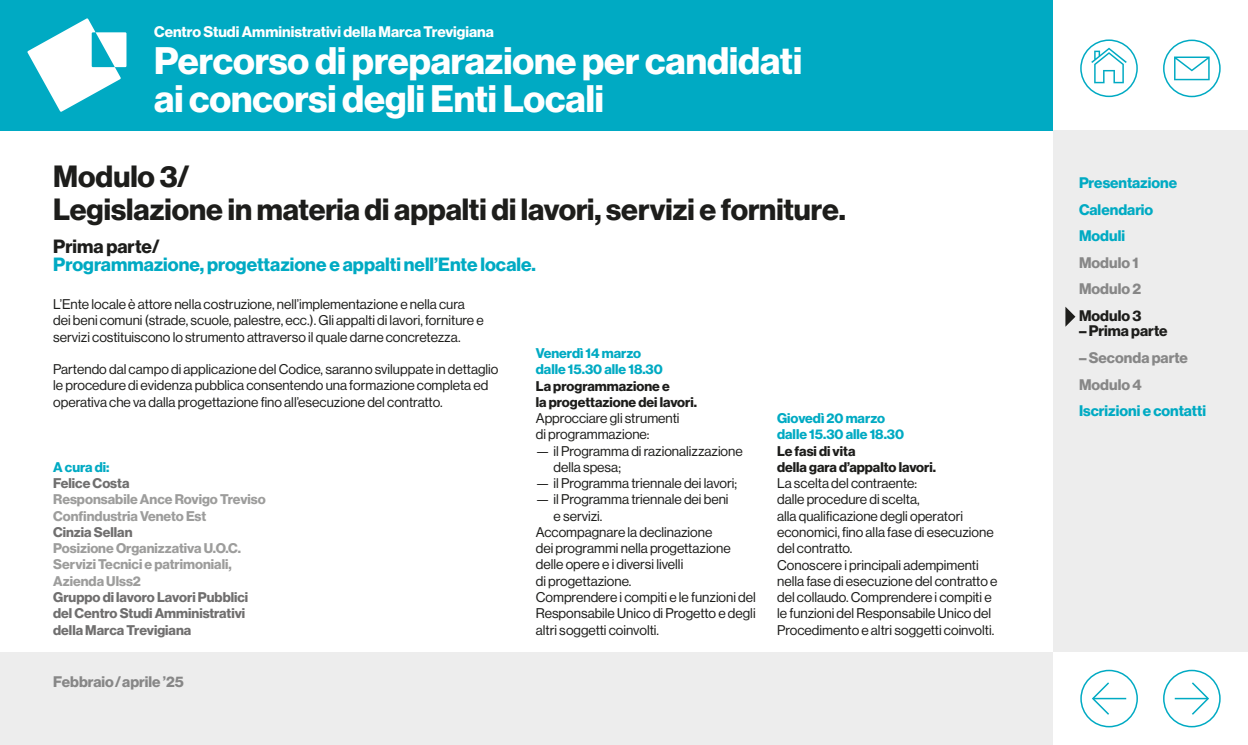
<style>
.page{position:relative;width:1248px;height:745px;background:#fff}
.page>*{position:absolute;margin:0;border:0;box-sizing:border-box;transform-origin:0 0}
.t1{font:37.5px/37.5px "N Haas Grotesk DS Pro 75 Bd";letter-spacing:-.005em;color:#fff}
.t2{font:30px/32.5px "N Haas Grotesk DS Pro 75 Bd";color:#1d1d1b}
.t3{font:18.75px "N Haas Grotesk DS Pro 75 Bd";color:#00aac3}
.t4{font:18.75px "N Haas Grotesk DS Pro 75 Bd";color:#1d1d1b}
.t5{font:15px/26.5px "N Haas Grotesk DS Pro 75 Bd";color:#878787}
.t6{font:15px/26.5px "N Haas Grotesk DS Pro 75 Bd";color:#00aac3}
.t7{font:15px "N Haas Grotesk DS Pro 75 Bd";color:#fff}
.t8{font:15px "N Haas Grotesk DS Pro 75 Bd";color:#1d1d1b}
.t9{font:13.75px/16.2px "N Haas Grotesk DS Pro 55 Rg";color:#1d1d1b}
.t10{font:13.75px/16.2px "N Haas Grotesk DS Pro 75 Bd";color:#9d9d9c}
.t11{font:13.75px/16.2px "N Haas Grotesk DS Pro 75 Bd";color:#706f6f}
.t12{font:13.75px/16.2px "N Haas Grotesk DS Pro 75 Bd";color:#1d1d1b}
.t13{font:13.75px/16.2px "N Haas Grotesk DS Pro 75 Bd";color:#00aac3}
</style>
<div class="page">
<div style="left:1052px;top:130px;width:195px;height:521px;background:#ededed"></div>
<div style="left:0;top:0;width:1052px;height:130px;background:#00aac3"></div>
<svg style="left:27px;top:18px;width:99px;height:94px"></svg>
<div style="left:0;top:651px;width:1052px;height:93px;background:#ededed"></div>
<svg style="left:1065px;top:307px;width:10px;height:19px"></svg>
<div style="left:1080px;top:39px;width:57px;height:58px;border:2px solid #00aac3;border-radius:50%"></div>
<svg style="left:1091px;top:48px;width:35px;height:35px"></svg>
<div style="left:1162px;top:40px;width:58px;height:57px;border:2px solid #00aac3;border-radius:50%"></div>
<svg style="left:1174px;top:56px;width:35px;height:24px"></svg>
<div style="left:1080px;top:669px;width:57px;height:58px;border:2px solid #00aac3;border-radius:50%"></div>
<svg style="left:1092px;top:682px;width:18px;height:33px"></svg>
<hr style="left:1093px;top:697px;width:33px;height:1px;background:#00aac3">
<div style="left:1162px;top:669px;width:58px;height:58px;border:2px solid #00aac3;border-radius:50%"></div>
<svg style="left:1190px;top:682px;width:19px;height:33px"></svg>
<hr style="left:1174px;top:697px;width:33px;height:1px;background:#00aac3">
<p class="t7" style="left:154px;top:23px;width:341px">Centro Studi Amministrativi della Marca Trevigiana</p>
<h1 class="t1" style="left:154px;top:43px;width:649px">Percorso di preparazione per candidati ai concorsi degli Enti Locali</h1>
<h2 class="t2" style="left:53px;top:161px;width:794px">Modulo 3/<br>Legislazione in materia di appalti di lavori, servizi e forniture.</h2>
<h3 class="t4" style="left:53px;top:235px;width:108px">Prima parte/</h3>
<h3 class="t3" style="left:53px;top:254px;width:484px">Programmazione, progettazione e appalti nell’Ente locale.</h3>
<p class="t9" style="left:53px;top:296px;width:432px">L’Ente locale è attore nella costruzione, nell’implementazione e nella cura dei beni comuni (strade, scuole, palestre, ecc.). Gli appalti di lavori, forniture e servizi costituiscono lo strumento attraverso il quale darne concretezza.</p>
<p class="t9" style="left:53px;top:361px;width:446px">Partendo dal campo di applicazione del Codice, saranno sviluppate in dettaglio le procedure di evidenza pubblica consentendo una formazione completa ed operativa che va dalla progettazione fino all’esecuzione del contratto.</p>
<p class="t13" style="left:53px;top:459px;width:58px">A cura di:</p>
<p class="t11" style="left:53px;top:475px;width:78px">Felice Costa</p>
<p class="t10" style="left:53px;top:491px;width:214px">Responsabile Ance Rovigo Treviso<br>Confindustria Veneto Est</p>
<p class="t11" style="left:53px;top:524px;width:81px">Cinzia Sellan</p>
<p class="t10" style="left:53px;top:540px;width:189px">Posizione Organizzativa U.O.C.<br>Servizi Tecnici e patrimoniali,<br>Azienda Ulss2</p>
<p class="t11" style="left:53px;top:589px;width:196px">Gruppo di lavoro Lavori Pubblici del Centro Studi Amministrativi della Marca Trevigiana</p>
<p class="t5" style="left:53px;top:668px;width:132px">Febbraio / aprile ’25</p>
<p class="t13" style="left:535px;top:345px;width:128px">Venerdì 14 marzo dalle 15.30 alle 18.30</p>
<p class="t12" style="left:535px;top:377px;width:163px">La programmazione e<br>la progettazione dei lavori.</p>
<p class="t9" style="left:535px;top:410px;width:145px">Approcciare gli strumenti di programmazione:</p>
<p class="t9" style="left:553px;top:442px;width:191px;text-indent:-18px">— il Programma di razionalizzazione della spesa;</p>
<p class="t9" style="left:535px;top:475px;width:203px">— il Programma triennale dei lavori;</p>
<p class="t9" style="left:535px;top:491px;width:194px">— il Programma triennale dei beni</p>
<p class="t9" style="left:553px;top:507px;width:50px">e servizi.</p>
<p class="t9" style="left:535px;top:523px;width:178px">Accompagnare la declinazione</p>
<p class="t9" style="left:535px;top:540px;width:196px">dei programmi nella progettazione</p>
<p class="t9" style="left:535px;top:556px;width:149px">delle opere e i diversi livelli</p>
<p class="t9" style="left:535px;top:572px;width:97px">di progettazione.</p>
<p class="t9" style="left:535px;top:588px;width:222px">Comprendere i compiti e le funzioni del</p>
<p class="t9" style="left:535px;top:605px;width:221px">Responsabile Unico di Progetto e degli</p>
<p class="t9" style="left:535px;top:621px;width:125px">altri soggetti coinvolti.</p>
<p class="t13" style="left:777px;top:410px;width:128px">Giovedì 20 marzo dalle 15.30 alle 18.30</p>
<p class="t12" style="left:777px;top:442px;width:160px">Le fasi di vita<br>della gara d’appalto lavori.</p>
<p class="t9" style="left:777px;top:475px;width:222px">La scelta del contraente:<br>dalle procedure di scelta,<br>alla qualificazione degli operatori economici, fino alla fase di esecuzione del contratto.<br>Conoscere i principali adempimenti nella fase di esecuzione del contratto e del collaudo. Comprendere i compiti e le funzioni del Responsabile Unico del Procedimento e altri soggetti coinvolti.</p>
<p class="t6" style="left:1078px;top:170px;width:100px">Presentazione</p>
<p class="t6" style="left:1078px;top:196px;width:76px">Calendario<br>Moduli</p>
<p class="t5" style="left:1078px;top:249px;width:64px">Modulo 1<br>Modulo 2</p>
<p class="t8" style="left:1078px;top:307px;width:64px">Modulo 3</p>
<p class="t8" style="left:1078px;top:322px;width:90px">– Prima parte</p>
<p class="t5" style="left:1078px;top:344px;width:110px">– Seconda parte</p>
<p class="t5" style="left:1078px;top:371px;width:64px">Modulo 4</p>
<p class="t6" style="left:1078px;top:397px;width:128px">Iscrizioni e contatti</p>
</div>
